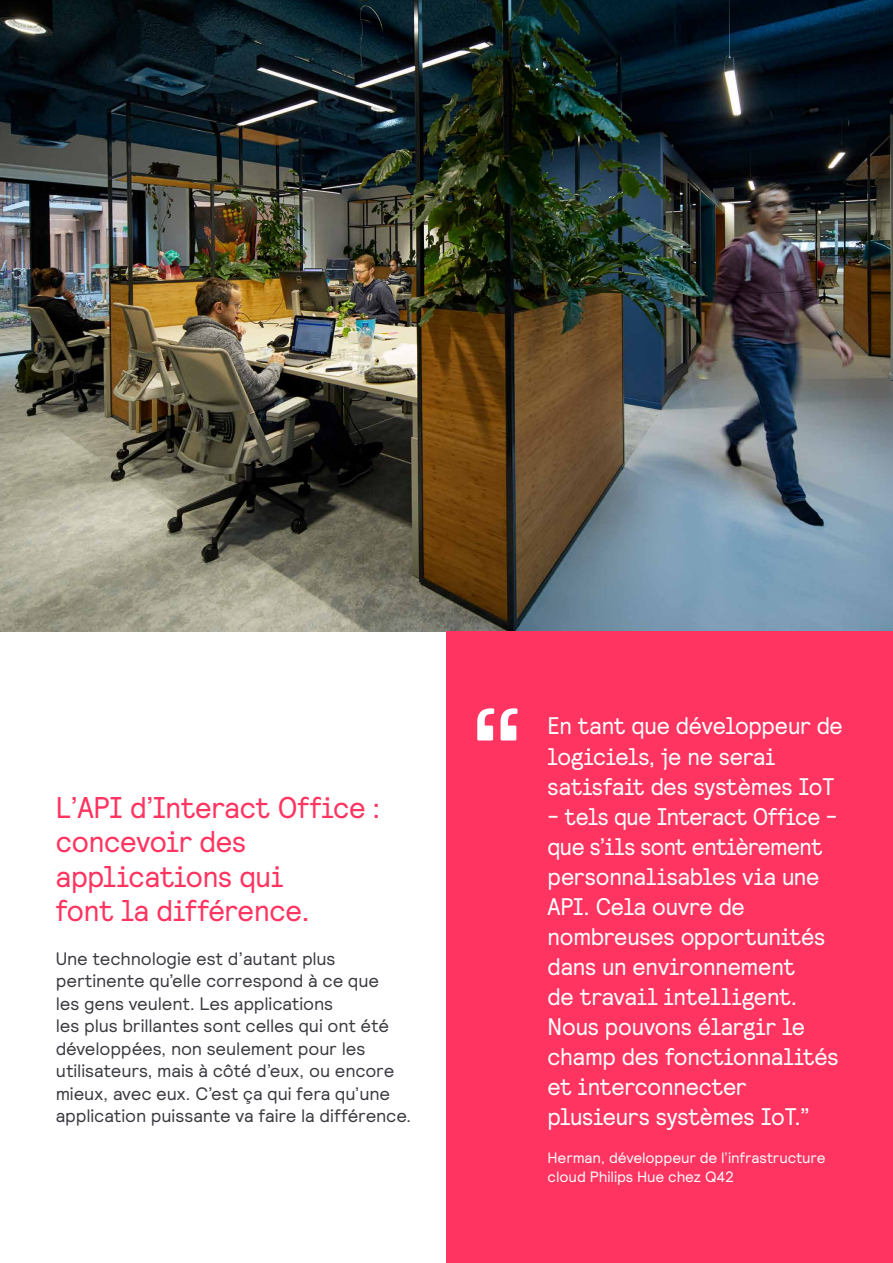
<style>
.page{position:relative;width:893px;height:1263px;background:#fff}
.page>*{position:absolute;margin:0;border:0;box-sizing:border-box;transform-origin:0 0}
.t1{font:155.25px "Relative";color:#fff}
.t2{font:30px/34.5px "Relative Faux";letter-spacing:-.015em;color:#ff3460}
.t3{font:24px/30px "Relative Faux";letter-spacing:-.015em;color:#fff}
.t4{font:18px/22.5px "Relative";letter-spacing:-.01em;color:#39393f}
.t5{font:15px/19.2px "Relative";letter-spacing:-.01em;color:#fff}
</style>
<div class="page">
<img style="left:0;top:0;width:893px;height:631px">
<div style="left:446px;top:631px;width:447px;height:632px;background:#ff3460"></div>
<p class="t2" style="left:56px;top:789px;width:326px">L’API d’Interact Office : concevoir des applications qui<br>font la différence.</p>
<p class="t4" style="left:56px;top:946px;width:357px">Une technologie est d’autant plus pertinente qu’elle correspond à ce que<br>les gens veulent. Les applications<br>les plus brillantes sont celles qui ont été développées, non seulement pour les utilisateurs, mais à côté d’eux, ou encore mieux, avec eux. C’est ça qui fera qu’une application puissante va faire la différence.</p>
<h1 class="t1" style="left:465px;top:662px;width:65px">“</h1>
<p class="t3" style="left:548px;top:710px;width:297px">En tant que développeur de logiciels, je ne serai satisfait des systèmes IoT</p>
<p class="t3" style="left:548px;top:800px;width:293px">- tels que Interact Office - que s’ils sont entièrement personnalisables via une<br>API. Cela ouvre de nombreuses opportunités dans un environnement<br>de travail intelligent.<br>Nous pouvons élargir le champ des fonctionnalités et interconnecter plusieurs systèmes IoT.”</p>
<p class="t5" style="left:548px;top:1147px;width:279px">Herman, développeur de l’infrastructure cloud Philips Hue chez Q42</p>
</div>
